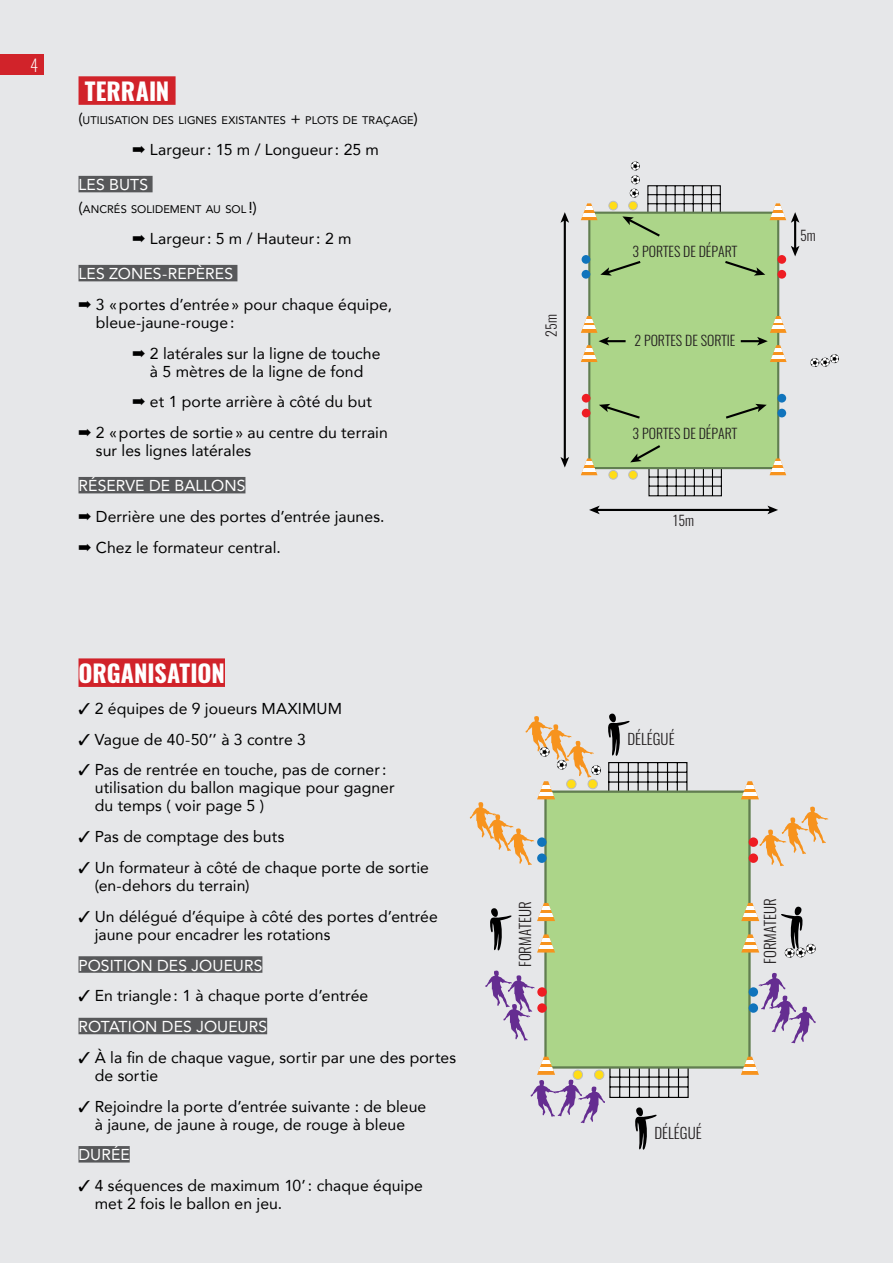
<style>
.page{position:relative;width:893px;height:1263px;background:#e6e7e9}
.page>*{position:absolute;margin:0;border:0;box-sizing:border-box;transform-origin:0 0}
.t1{font:700 24px "Oswald";letter-spacing:.005em;color:#fff}
.t2{font:200 16.5px "Oswald";color:#fff}
.t3{font:15.75px/18px "Avenir";letter-spacing:.005em;color:#000}
.t4{font:15.75px "Avenir";letter-spacing:.005em;color:#fff}
.t5{font:300 15px "Oswald";color:#231f20}
.t6{font:300 13.8px "Oswald";color:#231f20}
.t7{font:10.95px "Avenir";letter-spacing:.005em;color:#000}
.s1{font-size:15.75px}
.s2{color:#fff}
</style>
<div class="page">
<div style="left:0;top:54px;width:43px;height:21px;background:#d1232a"></div>
<div style="left:79px;top:76px;width:97px;height:29px;background:#d1232a"></div>
<div style="left:79px;top:176px;width:74px;height:16px;background:#57585a"></div>
<div style="left:79px;top:265px;width:158px;height:16px;background:#57585a"></div>
<div style="left:79px;top:477px;width:166px;height:16px;background:#57585a"></div>
<hr style="left:564px;top:220px;width:2px;height:240px;background:#000">
<svg style="left:560px;top:212px;width:9px;height:11px"></svg>
<svg style="left:560px;top:457px;width:9px;height:10px"></svg>
<hr style="left:597px;top:509px;width:173px;height:2px;background:#000">
<svg style="left:589px;top:506px;width:11px;height:8px"></svg>
<svg style="left:767px;top:506px;width:11px;height:8px"></svg>
<svg style="left:581px;top:161px;width:218px;height:336px"></svg>
<hr style="left:769px;top:462px;width:17px;height:3px;background:#fff">
<svg style="left:769px;top:468px;width:17px;height:4px"></svg>
<svg style="left:810px;top:354px;width:29px;height:13px"></svg>
<div style="left:79px;top:658px;width:146px;height:29px;background:#d1232a"></div>
<div style="left:79px;top:956px;width:183px;height:17px;background:#57585a"></div>
<div style="left:79px;top:1018px;width:188px;height:16px;background:#57585a"></div>
<div style="left:79px;top:1146px;width:51px;height:16px;background:#57585a"></div>
<div style="left:544px;top:790px;width:207px;height:278px;background:#acd589;border:2px solid #617e50"></div>
<div style="left:749px;top:837px;width:9px;height:10px;background:#ee1d23;border-radius:50%"></div>
<div style="left:749px;top:853px;width:9px;height:10px;background:#ee1d23;border-radius:50%"></div>
<div style="left:749px;top:987px;width:9px;height:10px;background:#1074bc;border-radius:50%"></div>
<div style="left:749px;top:1003px;width:9px;height:10px;background:#1074bc;border-radius:50%"></div>
<svg style="left:758px;top:973px;width:58px;height:70px"></svg>
<svg style="left:760px;top:806px;width:68px;height:60px"></svg>
<svg style="left:741px;top:781px;width:18px;height:18px"></svg>
<hr style="left:741px;top:785px;width:18px;height:3px;background:#fff">
<hr style="left:741px;top:792px;width:18px;height:3px;background:#fff">
<svg style="left:741px;top:903px;width:18px;height:18px"></svg>
<svg style="left:741px;top:906px;width:18px;height:4px"></svg>
<svg style="left:741px;top:913px;width:18px;height:4px"></svg>
<svg style="left:741px;top:934px;width:18px;height:18px"></svg>
<svg style="left:741px;top:938px;width:18px;height:4px"></svg>
<svg style="left:741px;top:945px;width:18px;height:4px"></svg>
<svg style="left:741px;top:1057px;width:18px;height:18px"></svg>
<svg style="left:741px;top:1060px;width:18px;height:4px"></svg>
<svg style="left:741px;top:1067px;width:18px;height:4px"></svg>
<svg style="left:781px;top:906px;width:35px;height:52px"></svg>
<svg style="left:470px;top:713px;width:219px;height:437px"></svg>
<p class="t2" style="left:30px;top:54px;width:10px">4</p>
<h1 class="t1" style="left:85px;top:75px;width:14px">TERR</h1>
<h1 class="t1" style="left:136px;top:75px;width:24px">AIN</h1>
<p class="t7" style="left:79px;top:112px;width:341px"><span class="s1">(</span>UTILISATION DES LIGNES EXISTANTES <span class="s1">+</span> PLOTS DE TRAÇAGE<span class="s1">)</span></p>
<p class="t3" style="left:133px;top:140px;width:248px">➡ Largeur: 15 m / Longueur: 25 m</p>
<p class="t4" style="left:79px;top:172px;width:41px">Les buts</p>
<p class="t7" style="left:79px;top:201px;width:180px"><span class="s1">(</span>ANCRÉS SOLIDEMENT AU SOL <span class="s1">!)</span></p>
<p class="t3" style="left:133px;top:229px;width:221px">➡ Largeur: 5 m / Hauteur: 2 m</p>
<p class="t4" style="left:79px;top:261px;width:51px">Les zones</p>
<p class="t3" style="left:79px;top:258px;width:315px;line-height:30.8px;text-indent:84px"><span class="s2">-repères<br></span>➡ 3 «portes d’entrée» pour chaque équipe,</p>
<p class="t3" style="left:133px;top:307px;width:249px;line-height:30.8px;text-indent:-37px">bleue-jaune-rouge:<br>➡ 2 latérales sur la ligne de touche</p>
<p class="t3" style="left:150px;top:362px;width:215px">à 5 mètres de la ligne de fond</p>
<p class="t3" style="left:133px;top:392px;width:241px">➡ et 1 porte arrière à côté du but</p>
<p class="t3" style="left:79px;top:423px;width:311px">➡ 2 «portes de sortie» au centre du terrain</p>
<p class="t3" style="left:96px;top:441px;width:157px">sur les lignes latérales</p>
<p class="t3" style="left:79px;top:470px;width:308px;line-height:30.8px"><span class="s2">Réserve de ballons<br></span>➡ Derrière une des portes d’entrée jaunes. ➡ Chez le formateur central.</p>
<h1 class="t1" style="left:79px;top:657px;width:113px">ORGANISATION</h1>
<p class="t3" style="left:79px;top:699px;width:265px">✓ 2 équipes de 9 joueurs MAXIMUM</p>
<p class="t3" style="left:79px;top:730px;width:229px">✓ Vague de 40-50’’ à 3 contre 3</p>
<p class="t3" style="left:95px;top:760px;width:301px;text-indent:-16px">✓ Pas de rentrée en touche, pas de corner: utilisation du ballon magique pour gagner du temps ( voir page 5 )</p>
<p class="t3" style="left:79px;top:827px;width:207px">✓ Pas de comptage des buts</p>
<p class="t3" style="left:95px;top:858px;width:336px;text-indent:-16px">✓ Un formateur à côté de chaque porte de sortie (en-dehors du terrain)</p>
<p class="t3" style="left:95px;top:907px;width:345px;text-indent:-16px">✓ Un délégué d’équipe à côté des portes d’entrée jaune pour encadrer les rotations</p>
<p class="t4" style="left:79px;top:952px;width:20px">Position</p>
<p class="t4" style="left:157px;top:952px;width:54px">des joueurs</p>
<p class="t3" style="left:79px;top:980px;width:291px;line-height:30.8px">✓ En triangle: 1 à chaque porte d’entrée<br><span class="s2">Rotation</span></p>
<p class="t4" style="left:162px;top:1014px;width:54px">des joueurs</p>
<p class="t3" style="left:95px;top:1048px;width:363px;text-indent:-16px">✓ à la fin de chaque vague, sortir par une des portes de sortie</p>
<p class="t3" style="left:79px;top:1097px;width:349px;text-align:center">✓ Rejoindre la porte d’entrée suivante : de bleue à jaune, de jaune à rouge, de rouge à bleue</p>
<p class="t4" style="left:79px;top:1142px;width:12px">Dur</p>
<p class="t4" style="left:111px;top:1142px;width:18px">ée</p>
<p class="t3" style="left:95px;top:1176px;width:330px;text-indent:-16px">✓ 4 séquences de maximum 10’: chaque équipe met 2 fois le ballon en jeu.</p>
<p class="t6" style="left:542px;top:337px;width:24px;rotate:-90deg">25m</p>
<p class="t5" style="left:515px;top:967px;width:67px;rotate:-90deg">FORMATEUR</p>
<p class="t6" style="left:633px;top:242px;width:106px">3 PORTES DE DÉPART</p>
<p class="t6" style="left:634px;top:331px;width:102px">2 PORTES DE SORTIE</p>
<p class="t6" style="left:633px;top:424px;width:106px">3 PORTES DE DÉPART</p>
<p class="t6" style="left:672px;top:511px;width:23px">15m</p>
<p class="t6" style="left:800px;top:227px;width:17px">5m</p>
<p class="t5" style="left:627px;top:729px;width:49px">DÉLÉGUÉ</p>
<p class="t5" style="left:760px;top:964px;width:67px;rotate:-90deg">FORMATEUR</p>
<p class="t5" style="left:654px;top:1123px;width:49px">DÉLÉGUÉ</p>
</div>
